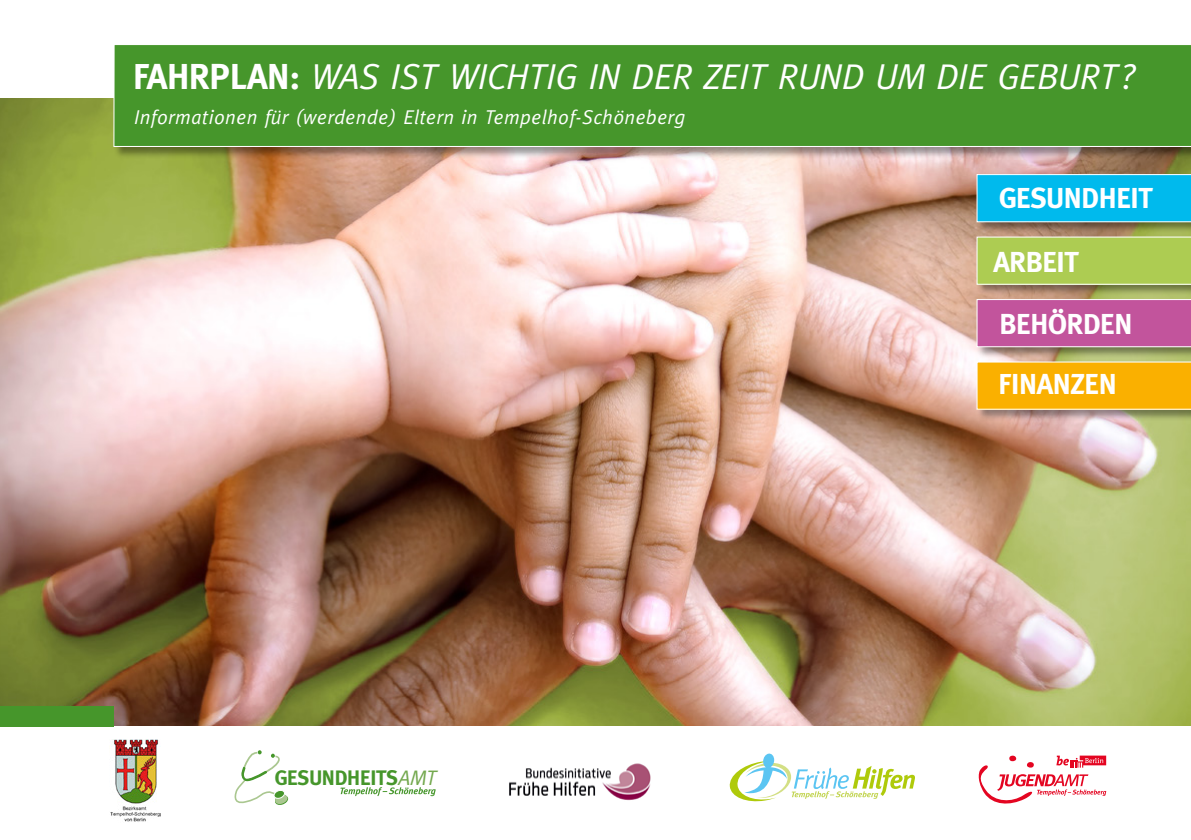
<style>
.page{position:relative;width:1191px;height:840px;background:#fff}
.page>*{position:absolute;margin:0;border:0;box-sizing:border-box;transform-origin:0 0}
.t1{font:italic 36px "Meta";letter-spacing:-.01em;color:#fff}
.t2{font:700 28.8px "Meta";letter-spacing:-.01em;color:#fff}
.t3{font:700 21px "Meta";letter-spacing:-.01em;color:#46962b}
.t4{font:italic 20px "Meta";letter-spacing:.02em;color:#fff}
.s1{font-weight:700;font-style:normal}
.s2{font-weight:400;font-style:italic;color:#73a84e}
</style>
<div class="page">
<img style="left:0;top:98px;width:1191px;height:628px">
<div style="left:976px;top:173px;width:215px;height:248px;background:#000;opacity:.4"></div>
<svg style="left:976px;top:174px;width:215px;height:48px"></svg>
<svg style="left:976px;top:236px;width:215px;height:48px"></svg>
<svg style="left:976px;top:299px;width:215px;height:48px"></svg>
<svg style="left:976px;top:361px;width:215px;height:48px"></svg>
<div style="left:113px;top:43px;width:1078px;height:116px;background:#000;opacity:.4"></div>
<div style="left:113px;top:44px;width:1078px;height:103px;background:#46962b"></div>
<svg style="left:340px;top:787px;width:96px;height:8px"></svg>
<svg style="left:234px;top:750px;width:55px;height:55px"></svg>
<svg style="left:729px;top:753px;width:186px;height:49px"></svg>
<svg style="left:978px;top:755px;width:128px;height:49px"></svg>
<img style="left:509px;top:763px;width:142px;height:37px">
<img style="left:110px;top:739px;width:50px;height:83px">
<div style="left:0;top:705px;width:113px;height:21px;background:#46962b"></div>
<p class="t1" style="left:133px;top:56px;width:1002px"><span class="s1">FAHRPLAN:</span> WAS IST WICHTIG IN DER ZEIT RUND UM DIE GEBURT?</p>
<p class="t4" style="left:134px;top:105px;width:553px">Informationen für (werdende) Eltern in Tempelhof-Schöneberg</p>
<p class="t3" style="left:275px;top:764px;width:163px">GESUNDHEITS<span class="s2">AMT</span></p>
<p class="t2" style="left:999px;top:181px;width:155px">GESUNDHEIT</p>
<p class="t2" style="left:993px;top:245px;width:87px">ARBEIT</p>
<p class="t2" style="left:999px;top:307px;width:134px">BEHÖRDEN</p>
<p class="t2" style="left:998px;top:367px;width:120px">FINANZEN</p>
</div>
